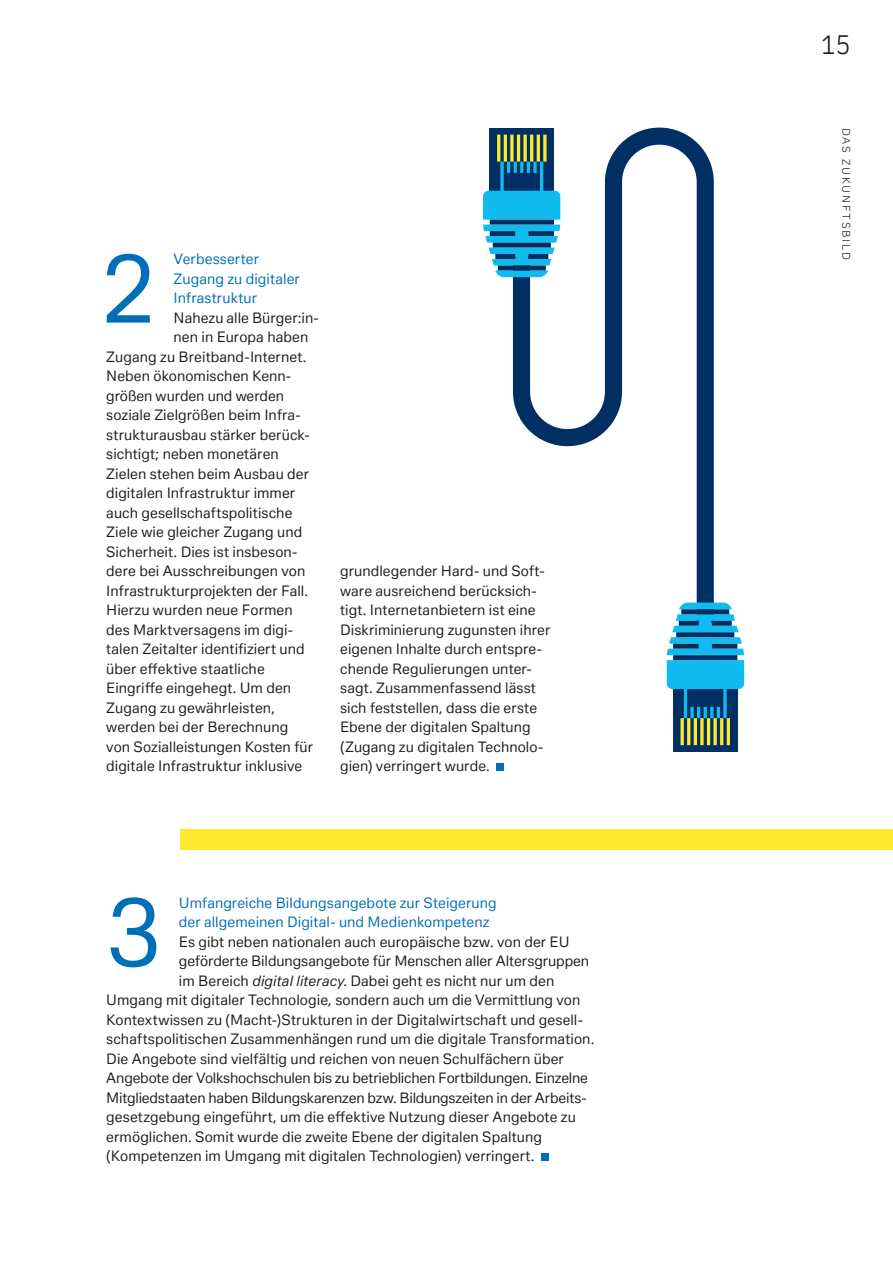
<style>
.page{position:relative;width:893px;height:1263px;background:#fff}
.page>*{position:absolute;margin:0;border:0;box-sizing:border-box;transform-origin:0 0}
.t1{font:93px "Deutsche Bank Text";color:#006fb7}
.t2{font:25.5px "Deutsche Bank Display";color:#1d1d1b}
.t3{font:14.25px/19.5px "Deutsche Bank Text";letter-spacing:.005em;color:#1d1d1b}
.t4{font:14.25px "Deutsche Bank Text";letter-spacing:-.015em;color:#1d1d1b}
.t5{font:14.25px/19.5px "Deutsche Bank Text";letter-spacing:.005em;color:#006fb7}
.t6{font:10.5px "Deutsche Bank Display";letter-spacing:.16em;color:#1d1d1b}
.s1{font-style:italic}
</style>
<div class="page">
<div style="left:181px;top:829px;width:712px;height:20px;background:#ffe830"></div>
<svg style="left:504px;top:136px;width:218px;height:467px"></svg>
<div style="left:673px;top:672px;width:64px;height:80px;background:#003063"></div>
<svg style="left:723px;top:689px;width:4px;height:29px"></svg>
<hr style="left:727px;top:718px;width:3px;height:27px;background:#ffe830">
<hr style="left:720px;top:718px;width:3px;height:27px;background:#ffe830">
<svg style="left:713px;top:718px;width:4px;height:27px"></svg>
<hr style="left:707px;top:718px;width:3px;height:27px;background:#ffe830">
<svg style="left:697px;top:707px;width:23px;height:11px"></svg>
<svg style="left:700px;top:718px;width:4px;height:27px"></svg>
<svg style="left:690px;top:707px;width:4px;height:11px"></svg>
<hr style="left:694px;top:718px;width:3px;height:27px;background:#ffe830">
<hr style="left:684px;top:672px;width:3px;height:46px;background:#10bbef">
<hr style="left:687px;top:718px;width:3px;height:27px;background:#ffe830">
<svg style="left:680px;top:718px;width:4px;height:27px"></svg>
<svg style="left:667px;top:603px;width:77px;height:86px"></svg>
<div style="left:673px;top:655px;width:64px;height:5px;background:#003063"></div>
<div style="left:681px;top:609px;width:48px;height:5px;background:#003063"></div>
<div style="left:673px;top:644px;width:26px;height:5px;background:#003063"></div>
<div style="left:712px;top:644px;width:25px;height:5px;background:#003063"></div>
<div style="left:676px;top:632px;width:58px;height:5px;background:#003063"></div>
<div style="left:679px;top:621px;width:20px;height:5px;background:#003063"></div>
<div style="left:712px;top:621px;width:20px;height:5px;background:#003063"></div>
<div style="left:490px;top:128px;width:64px;height:80px;background:#003063"></div>
<svg style="left:500px;top:162px;width:4px;height:29px"></svg>
<hr style="left:497px;top:135px;width:3px;height:27px;background:#ffe830">
<hr style="left:504px;top:135px;width:3px;height:27px;background:#ffe830">
<svg style="left:510px;top:135px;width:4px;height:27px"></svg>
<hr style="left:517px;top:135px;width:3px;height:27px;background:#ffe830">
<svg style="left:507px;top:162px;width:23px;height:11px"></svg>
<svg style="left:523px;top:135px;width:4px;height:27px"></svg>
<svg style="left:533px;top:162px;width:4px;height:11px"></svg>
<hr style="left:530px;top:135px;width:3px;height:27px;background:#ffe830">
<hr style="left:540px;top:162px;width:3px;height:46px;background:#10bbef">
<hr style="left:537px;top:135px;width:3px;height:27px;background:#ffe830">
<svg style="left:543px;top:135px;width:4px;height:27px"></svg>
<svg style="left:483px;top:191px;width:77px;height:86px"></svg>
<div style="left:490px;top:220px;width:64px;height:5px;background:#003063"></div>
<hr style="left:498px;top:266px;width:48px;height:4px;background:#003063">
<div style="left:528px;top:231px;width:26px;height:5px;background:#003063"></div>
<div style="left:490px;top:231px;width:25px;height:5px;background:#003063"></div>
<div style="left:493px;top:243px;width:58px;height:5px;background:#003063"></div>
<div style="left:528px;top:254px;width:20px;height:5px;background:#003063"></div>
<div style="left:495px;top:254px;width:20px;height:5px;background:#003063"></div>
<div style="left:541px;top:1153px;width:8px;height:8px;background:#006fb7"></div>
<div style="left:497px;top:763px;width:7px;height:8px;background:#006fb7"></div>
<p class="t5" style="left:174px;top:249px;width:128px">Verbesserter<br>Zugang zu digitaler<br>Infrastruktur</p>
<p class="t3" style="left:174px;top:307px;width:147px">Nahezu alle Bürger:in-</p>
<p class="t3" style="left:174px;top:327px;width:136px">nen in Europa haben</p>
<p class="t3" style="left:106px;top:346px;width:202px">Zugang zu Breitband-Internet.</p>
<p class="t3" style="left:106px;top:366px;width:186px">Neben ökonomischen Kenn-</p>
<p class="t3" style="left:106px;top:385px;width:179px">größen wurden und werden</p>
<p class="t3" style="left:106px;top:405px;width:196px">soziale Zielgrößen beim Infra-</p>
<p class="t3" style="left:106px;top:424px;width:205px">strukturausbau stärker berück-</p>
<p class="t3" style="left:106px;top:444px;width:174px">sichtigt; neben monetären</p>
<p class="t3" style="left:106px;top:463px;width:204px">Zielen stehen beim Ausbau der</p>
<p class="t3" style="left:106px;top:483px;width:190px">digitalen Infrastruktur immer</p>
<p class="t3" style="left:106px;top:502px;width:188px">auch gesellschaftspolitische</p>
<p class="t3" style="left:106px;top:522px;width:198px">Ziele wie gleicher Zugang und</p>
<p class="t3" style="left:106px;top:541px;width:193px">Sicherheit. Dies ist insbeson-</p>
<p class="t3" style="left:106px;top:561px;width:201px">dere bei Ausschreibungen von</p>
<p class="t3" style="left:106px;top:580px;width:203px">Infrastrukturprojekten der Fall.</p>
<p class="t3" style="left:106px;top:600px;width:188px">Hierzu wurden neue Formen</p>
<p class="t3" style="left:106px;top:619px;width:188px">des Marktversagens im digi-</p>
<p class="t3" style="left:106px;top:639px;width:200px">talen Zeitalter identifiziert und</p>
<p class="t3" style="left:106px;top:658px;width:160px">über effektive staatliche</p>
<p class="t3" style="left:106px;top:678px;width:186px">Eingriffe eingehegt. Um den</p>
<p class="t3" style="left:106px;top:697px;width:170px">Zugang zu gewährleisten,</p>
<p class="t3" style="left:106px;top:717px;width:184px">werden bei der Berechnung</p>
<p class="t3" style="left:106px;top:736px;width:208px">von Sozialleistungen Kosten für</p>
<p class="t3" style="left:106px;top:756px;width:197px">digitale Infrastruktur inklusive</p>
<h1 class="t1" style="left:101px;top:230px;width:57px">2</h1>
<p class="t3" style="left:340px;top:561px;width:212px">grundlegender Hard- und Soft&shy;ware ausreichend berücksich&shy;tigt. Internetanbietern ist eine<br>Diskriminierung zugunsten ihrer eigenen Inhalte durch entspre&shy;chende Regulierungen unter&shy;sagt. Zusammenfassend lässt sich feststellen, dass die erste<br>Ebene der digitalen Spaltung (Zugang zu digitalen Technolo&shy;gien) verringert wurde.</p>
<p class="t5" style="left:179px;top:892px;width:319px">Umfangreiche Bildungsangebote zur Steigerung der allgemeinen Digital- und Medienkompetenz</p>
<p class="t3" style="left:179px;top:931px;width:392px">Es gibt neben nationalen auch europäische bzw. von der EU</p>
<p class="t3" style="left:179px;top:951px;width:412px">geförderte Bildungsangebote für Menschen aller Altersgruppen</p>
<p class="t3" style="left:179px;top:970px;width:377px">im Bereich <span class="s1">digital literacy</span>. Dabei geht es nicht nur um den</p>
<p class="t3" style="left:106px;top:990px;width:476px">Umgang mit digitaler Technologie, sondern auch um die Vermittlung von</p>
<p class="t3" style="left:106px;top:1009px;width:478px">Kontextwissen zu (Macht-)Strukturen in der Digitalwirtschaft und gesell-</p>
<p class="t3" style="left:106px;top:1029px;width:489px">schaftspolitischen Zusammenhängen rund um die digitale Transformation.</p>
<p class="t3" style="left:106px;top:1048px;width:459px">Die Angebote sind vielfältig und reichen von neuen Schulfächern über</p>
<p class="t4" style="left:106px;top:1069px;width:483px">Angebote der Volkshochschulen bis zu betrieblichen Fortbildungen. Einzelne</p>
<p class="t4" style="left:106px;top:1088px;width:482px">Mitgliedstaaten haben Bildungskarenzen bzw. Bildungszeiten in der Arbeits-</p>
<p class="t3" style="left:106px;top:1107px;width:471px">gesetzgebung eingeführt, um die effektive Nutzung dieser Angebote zu</p>
<p class="t3" style="left:106px;top:1126px;width:437px">ermöglichen. Somit wurde die zweite Ebene der digitalen Spaltung</p>
<p class="t3" style="left:106px;top:1146px;width:430px">(Kompetenzen im Umgang mit digitalen Technologien) verringert.</p>
<h1 class="t1" style="left:106px;top:874px;width:57px">3</h1>
<h2 class="t2" style="left:821px;top:29px;width:31px">15</h2>
<p class="t6" style="left:853px;top:128px;width:134px;rotate:90deg">DAS ZUKUNFTSBILD</p>
</div>
